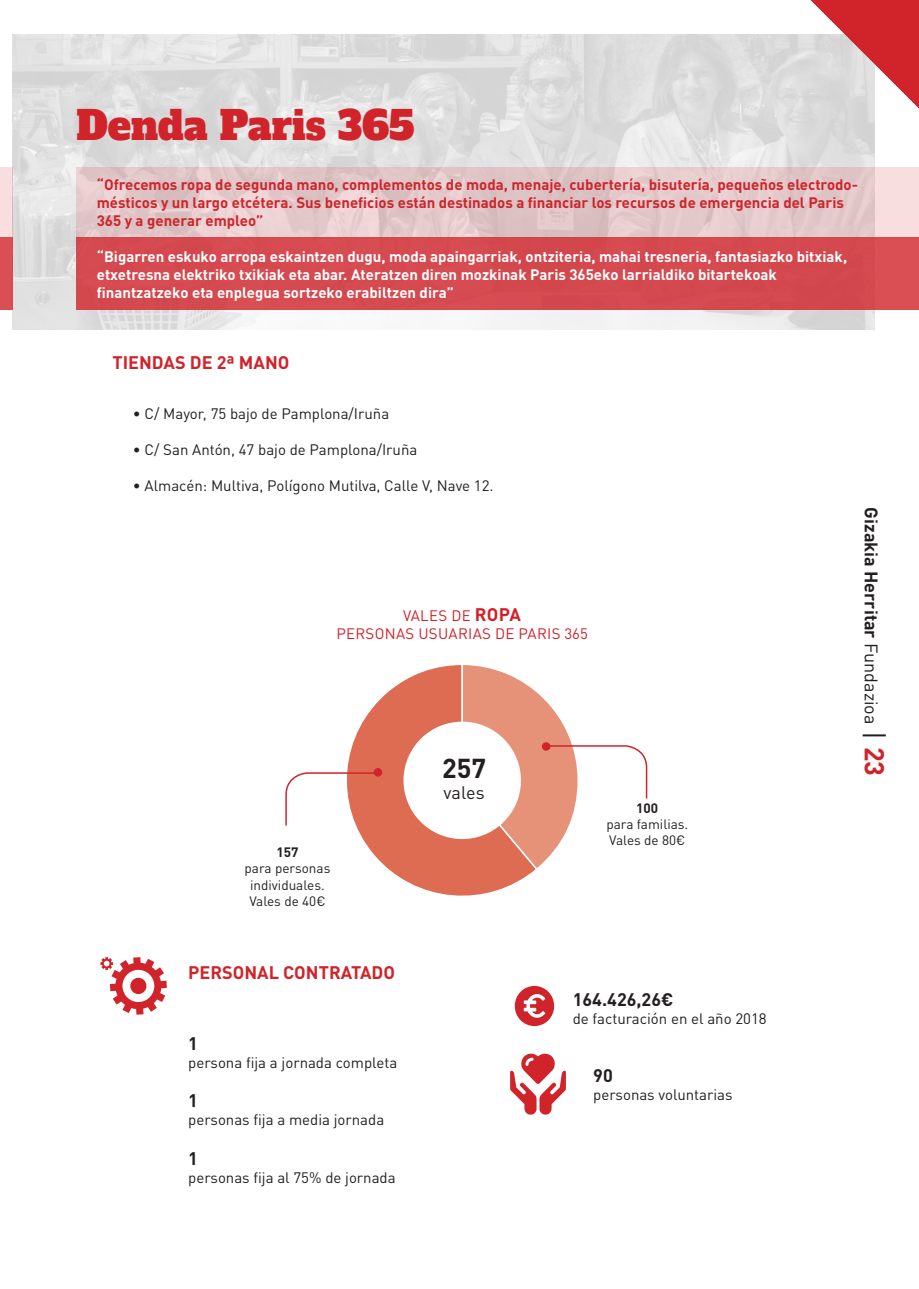
<style>
.page{position:relative;width:919px;height:1289px;background:#fff}
.page>*{position:absolute;margin:0;border:0;box-sizing:border-box;transform-origin:0 0}
.t1{font:39px "Alfa Slab One";color:#d1232a}
.t2{font:700 27px "DIN Pro";color:#231f20}
.t3{font:700 18px "DIN Pro";color:#231f20}
.t4{font:700 18px "DIN Pro";color:#d1232a}
.t5{font:18px "DIN Pro";letter-spacing:-.005em;color:#231f20}
.t6{font:700 15px/18px "DIN";color:#fff}
.t7{font:15px "DIN Pro";color:#231f20}
.t8{font:700 15px/18px "DIN";color:#d1232a}
.t9{font:15px/18px "DIN Pro";letter-spacing:.02em;color:#d12128;text-align:center}
.t10{font:13.5px/16.2px "DIN Pro";color:#231f20}
.t11{font:700 13.5px "DIN Pro";color:#231f20}
.s1{font-weight:700;font-size:18px}
.s2{font-weight:400}
.s3{font-weight:400;font-size:27px}
.s4{font-size:27px;color:#d1232a}
</style>
<div class="page">
<img style="left:13px;top:34px;width:861px;height:296px">
<svg style="left:347px;top:687px;width:187px;height:209px"></svg>
<svg style="left:395px;top:665px;width:253px;height:206px"></svg>
<div style="left:542px;top:742px;width:8px;height:8px;background:#d1232a;border-radius:50%"></div>
<svg style="left:285px;top:771px;width:94px;height:56px"></svg>
<div style="left:374px;top:768px;width:8px;height:8px;background:#d1232a;border-radius:50%"></div>
<svg style="left:100px;top:957px;width:67px;height:57px"></svg>
<div style="left:130px;top:977px;width:17px;height:17px;background:#d1232a;border-radius:50%"></div>
<svg style="left:510px;top:1053px;width:56px;height:61px"></svg>
<svg style="left:514px;top:985px;width:40px;height:41px"></svg>
<div style="left:77px;top:237px;width:841px;height:73px;background:#d54a4f"></div>
<svg style="left:77px;top:167px;width:841px;height:70px;background:#e2c9ca"></svg>
<svg style="left:807px;top:0;width:111px;height:109px;background:#db898d"></svg>
<div style="left:0;top:237px;width:13px;height:73px;background:#da4f54"></div>
<div style="left:0;top:167px;width:13px;height:70px;background:#f8dedf"></div>
<h1 class="t1" style="left:77px;top:92px;width:339px">Denda Paris 365</h1>
<p class="t8" style="left:97px;top:175px;width:762px">“Ofrecemos ropa de segunda mano, complementos de moda, menaje, cubertería, bisutería, pequeños electrodo&shy;mésticos y un largo etcétera. Sus beneficios están destinados a financiar los recursos de emergencia del Paris<br>365 y a generar empleo”</p>
<p class="t6" style="left:97px;top:247px;width:751px">“Bigarren eskuko arropa eskaintzen dugu, moda apaingarriak, ontziteria, mahai tresneria, fantasiazko bitxiak, etxetresna elektriko txikiak eta abar. Ateratzen diren mozkinak Paris 365eko larrialdiko bitartekoak finantzatzeko eta enplegua sortzeko erabiltzen dira”</p>
<p class="t4" style="left:112px;top:347px;width:178px">TIENDAS DE 2ª MANO</p>
<p class="t7" style="left:133px;top:401px;width:258px">• C/ Mayor, 75 bajo de Pamplona/Iruña</p>
<p class="t7" style="left:133px;top:437px;width:286px">• C/ San Antón, 47 bajo de Pamplona/Iruña</p>
<p class="t7" style="left:133px;top:473px;width:362px">• Almacén: Multiva, Polígono Mutilva, Calle V, Nave 12.</p>
<p class="t9" style="left:336px;top:605px;width:253px">VALES DE <span class="s1">ROPA<br></span>PERSONAS USUARIAS DE PARIS 365</p>
<p class="t11" style="left:276px;top:841px;width:23px">157</p>
<p class="t10" style="left:244px;top:859px;width:87px;text-align:center">para personas individuales.<br>Vales de 40€</p>
<p class="t4" style="left:188px;top:957px;width:208px">PERSONAL CONTRATADO</p>
<p class="t3" style="left:188px;top:1028px;width:11px">1</p>
<p class="t7" style="left:188px;top:1050px;width:210px">persona fija a jornada completa</p>
<p class="t3" style="left:188px;top:1085px;width:11px">1</p>
<p class="t7" style="left:188px;top:1108px;width:197px">personas fija a media jornada</p>
<p class="t3" style="left:188px;top:1143px;width:11px">1</p>
<p class="t7" style="left:188px;top:1165px;width:209px">personas fija al 75% de jornada</p>
<h2 class="t2" style="left:442px;top:745px;width:45px">257</h2>
<p class="t5" style="left:443px;top:778px;width:43px">vales</p>
<p class="t11" style="left:636px;top:796px;width:23px">100</p>
<p class="t10" style="left:606px;top:814px;width:83px">para familias.<br>Vales de 80€</p>
<p class="t3" style="left:572px;top:984px;width:102px">164.426,26€</p>
<p class="t7" style="left:572px;top:1007px;width:195px">de facturación en el año 2018</p>
<p class="t3" style="left:593px;top:1059px;width:21px">90</p>
<p class="t7" style="left:593px;top:1082px;width:141px">personas voluntarias</p>
<p class="t3" style="left:886px;top:507px;width:270px;rotate:90deg">Gizakia Herritar <span class="s2">Fundazioa</span> <span class="s3">|</span> <span class="s4">23</span></p>
</div>
